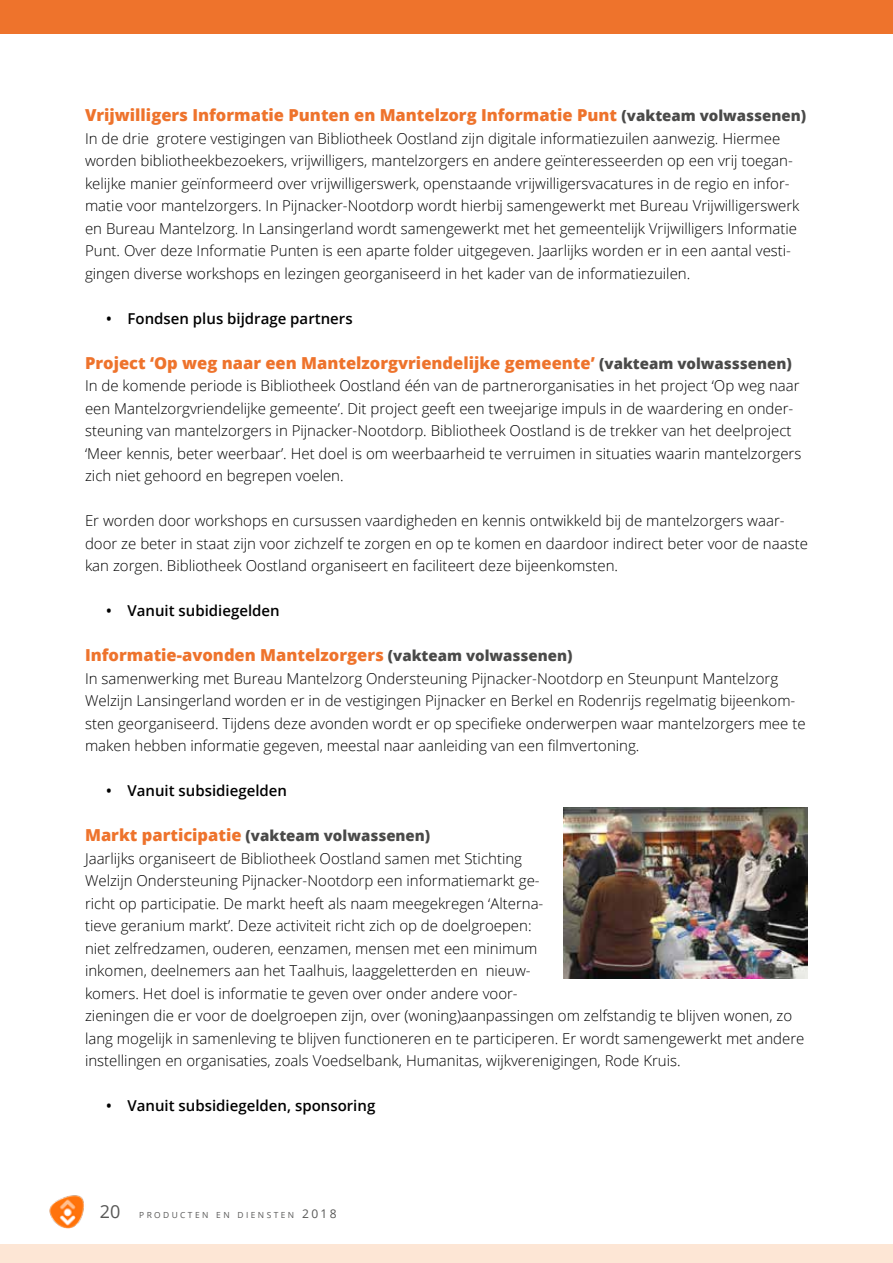
<style>
.page{position:relative;width:893px;height:1263px;background:#fff}
.page>*{position:absolute;margin:0;border:0;box-sizing:border-box;transform-origin:0 0}
.t1{font:800 16.5px "Open Sans";color:#ee732c}
.t2{font:300 15px/22.5px "Open Sans";color:#000}
.t3{font:600 15px "Open Sans";color:#000}
.t4{font:8.4px "Open Sans";letter-spacing:.285em;color:#575756}
.s1{font-size:15px;color:#4a4a49}
.s2{font-weight:800;font-size:16.5px;color:#ee732c}
.s3{font-weight:800;color:#4a4a49}
.s4{font-size:18px}
.s5{font-size:12px}
</style>
<div class="page">
<img style="left:563px;top:807px;width:245px;height:172px">
<div style="left:0;top:0;width:893px;height:34px;background:#ee732c"></div>
<div style="left:0;top:1244px;width:893px;height:19px;background:#fde6d5"></div>
<img style="left:49px;top:1195px;width:35px;height:33px">
<p class="t1" style="left:85px;top:102px;width:723px">Vrijwilligers Informatie Punten en Mantelzorg Informatie Punt <span class="s1">(vakteam volwassenen)</span></p>
<p class="t2" style="left:85px;top:126px;width:716px">In de drie grotere vestigingen van Bibliotheek Oostland zijn digitale informatiezuilen aanwezig. Hiermee worden bibliotheekbezoekers, vrijwilligers, mantelzorgers en andere geïnteresseerden op een vrij toegan&shy;kelijke manier geïnformeerd over vrijwilligerswerk, openstaande vrijwilligersvacatures in de regio en infor&shy;matie voor mantelzorgers. In Pijnacker-Nootdorp wordt hierbij samengewerkt met Bureau Vrijwilligerswerk en Bureau Mantelzorg. In Lansingerland wordt samengewerkt met het gemeentelijk Vrijwilligers Informatie Punt. Over deze Informatie Punten is een aparte folder uitgegeven. Jaarlijks worden er in een aantal vesti&shy;gingen diverse workshops en lezingen georganiseerd in het kader van de informatiezuilen.</p>
<p class="t3" style="left:106px;top:308px;width:248px">• Fondsen plus bijdrage partners</p>
<p class="t1" style="left:85px;top:350px;width:708px">Project ‘Op weg naar een Mantelzorgvriendelijke gemeente’ <span class="s1">(vakteam volwasssenen)</span></p>
<p class="t2" style="left:85px;top:374px;width:718px">In de komende periode is Bibliotheek Oostland één van de partnerorganisaties in het project ‘Op weg naar een Mantelzorgvriendelijke gemeente’. Dit project geeft een tweejarige impuls in de waardering en onder&shy;steuning van mantelzorgers in Pijnacker-Nootdorp. Bibliotheek Oostland is de trekker van het deelproject ‘Meer kennis, beter weerbaar’. Het doel is om weerbaarheid te verruimen in situaties waarin mantelzorgers zich niet gehoord en begrepen voelen.</p>
<p class="t2" style="left:85px;top:509px;width:724px">Er worden door workshops en cursussen vaardigheden en kennis ontwikkeld bij de mantelzorgers waar&shy;door ze beter in staat zijn voor zichzelf te zorgen en op te komen en daardoor indirect beter voor de naaste kan zorgen. Bibliotheek Oostland organiseert en faciliteert deze bijeenkomsten.</p>
<p class="t3" style="left:106px;top:600px;width:175px">• Vanuit subidiegelden</p>
<p class="t1" style="left:85px;top:642px;width:489px">Informatie-avonden Mantelzorgers <span class="s1">(vakteam volwassenen)</span></p>
<p class="t2" style="left:85px;top:666px;width:722px">In samenwerking met Bureau Mantelzorg Ondersteuning Pijnacker-Nootdorp en Steunpunt Mantelzorg Welzijn Lansingerland worden er in de vestigingen Pijnacker en Berkel en Rodenrijs regelmatig bijeenkom&shy;sten georganiseerd. Tijdens deze avonden wordt er op specifieke onderwerpen waar mantelzorgers mee te maken hebben informatie gegeven, meestal naar aanleiding van een filmvertoning.</p>
<p class="t3" style="left:106px;top:780px;width:182px">• Vanuit subsidiegelden</p>
<p class="t2" style="left:85px;top:824px;width:721px"><span class="s2">Markt participatie</span> <span class="s3">(vakteam volwassenen)<br></span>Jaarlijks organiseert de Bibliotheek Oostland samen met Stichting<br>Welzijn Ondersteuning Pijnacker-Nootdorp een informatiemarkt ge-<br>richt op participatie. De markt heeft als naam meegekregen ‘Alterna-<br>tieve geranium markt’. Deze activiteit richt zich op de doelgroepen:<br>niet zelfredzamen, ouderen, eenzamen, mensen met een minimum<br>inkomen, deelnemers aan het Taalhuis, laaggeletterden en nieuw-<br>komers. Het doel is informatie te geven over onder andere voor-<br>zieningen die er voor de doelgroepen zijn, over (woning)aanpassingen om zelfstandig te blijven wonen, zo lang mogelijk in samenleving te blijven functioneren en te participeren. Er wordt samengewerkt met andere instellingen en organisaties, zoals Voedselbank, Humanitas, wijkverenigingen, Rode Kruis.</p>
<p class="t3" style="left:106px;top:1095px;width:271px">• Vanuit subsidiegelden, sponsoring</p>
<p class="t4" style="left:100px;top:1209px;width:238px"><span class="s4">20</span> PRODUCTEN EN DIENSTEN <span class="s5">2018</span></p>
</div>
